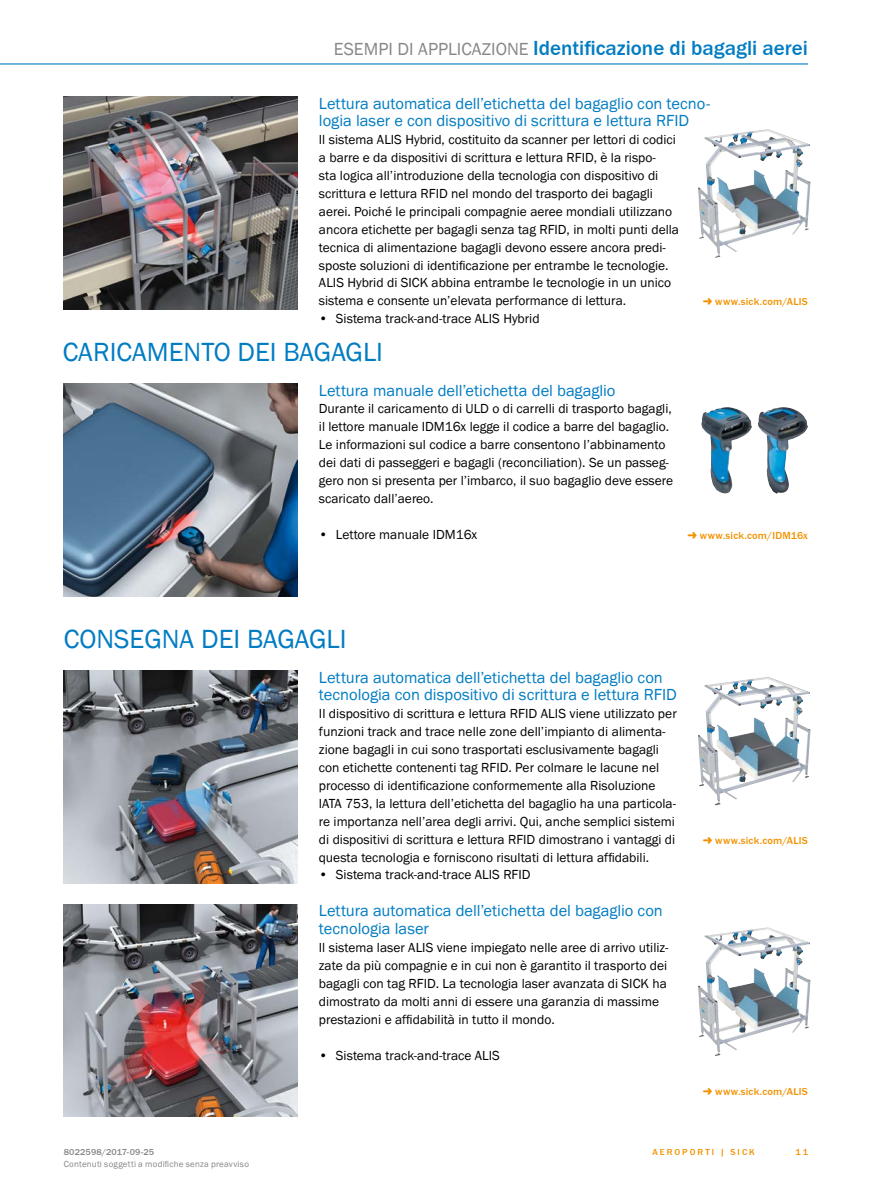
<style>
.page{position:relative;width:893px;height:1188px;background:#fff}
.page>*{position:absolute;margin:0;border:0;box-sizing:border-box;transform-origin:0 0}
.t1{font:27px "SICK Franklin";color:#007cc2}
.t2{font:500 21px "SICK Franklin";color:#007cc2}
.t3{font:16.5px/17.9px "SICK Franklin";color:#007cc2}
.t4{font:13.5px/17.9px "SICK Franklin";color:#000}
.t5{font:500 10.5px "SICK Franklin";letter-spacing:.02em;color:#f39200}
.t6{font:9px "SICK Franklin";letter-spacing:.02em;color:#878787}
.t7{font:500 9px "SICK Franklin";letter-spacing:.02em;color:#878787}
.t8{font:500 9px "SICK Franklin";letter-spacing:.225em;color:#f39200}
.s1{font-weight:400;font-size:18px;color:#878787}
</style>
<div class="page">
<hr style="left:0;top:63px;width:808px;height:2px;background:#007cc2">
<img style="left:64px;top:384px;width:234px;height:212px">
<img style="left:64px;top:671px;width:234px;height:212px">
<img style="left:64px;top:904px;width:234px;height:213px">
<img style="left:64px;top:97px;width:234px;height:212px">
<img style="left:701px;top:407px;width:107px;height:87px">
<img style="left:698px;top:129px;width:112px;height:129px">
<img style="left:698px;top:677px;width:112px;height:128px">
<img style="left:698px;top:927px;width:112px;height:129px">
<h2 class="t2" style="left:334px;top:35px;width:476px"><span class="s1">ESEMPI DI APPLICAZIONE</span> Identificazione di bagagli aerei</h2>
<p class="t3" style="left:319px;top:94px;width:393px">Lettura automatica dell’etichetta del bagaglio con tecno&shy;logia laser e con dispositivo di scrittura e lettura RFID</p>
<p class="t4" style="left:319px;top:131px;width:362px">Il sistema ALIS Hybrid, costituito da scanner per lettori di codici a barre e da dispositivi di scrittura e lettura RFID, è la rispo-<br>sta logica all’introduzione della tecnologia con dispositivo di scrittura e lettura RFID nel mondo del trasporto dei bagagli aerei. Poiché le principali compagnie aeree mondiali utilizzano ancora etichette per bagagli senza tag RFID, in molti punti della tecnica di alimentazione bagagli devono essere ancora predi&shy;sposte soluzioni di identificazione per entrambe le tecnologie.<br>ALIS Hybrid di SICK abbina entrambe le tecnologie in un unico sistema e consente un’elevata performance di lettura.</p>
<p class="t4" style="left:319px;top:310px;width:222px">• Sistema track-and-trace ALIS Hybrid</p>
<h1 class="t1" style="left:63px;top:335px;width:322px">CARICAMENTO DEI BAGAGLI</h1>
<p class="t3" style="left:319px;top:381px;width:298px">Lettura manuale dell’etichetta del bagaglio</p>
<p class="t4" style="left:319px;top:400px;width:356px">Durante il caricamento di ULD o di carrelli di trasporto bagagli, il lettore manuale IDM16x legge il codice a barre del bagaglio.<br>Le informazioni sul codice a barre consentono l’abbinamento dei dati di passeggeri e bagagli (reconciliation). Se un passeg&shy;gero non si presenta per l’imbarco, il suo bagaglio deve essere scaricato dall’aereo.</p>
<p class="t4" style="left:319px;top:526px;width:160px">• Lettore manuale IDM16x</p>
<p class="t5" style="left:715px;top:295px;width:94px">www.sick.com/ALIS</p>
<p class="t5" style="left:700px;top:529px;width:109px">www.sick.com/IDM16x</p>
<h1 class="t1" style="left:64px;top:622px;width:284px">CONSEGNA DEI BAGAGLI</h1>
<p class="t3" style="left:319px;top:668px;width:359px">Lettura automatica dell’etichetta del bagaglio con tecnologia con dispositivo di scrittura e lettura RFID</p>
<p class="t4" style="left:319px;top:705px;width:359px">Il dispositivo di scrittura e lettura RFID ALIS viene utilizzato per funzioni track and trace nelle zone dell’impianto di alimenta&shy;zione bagagli in cui sono trasportati esclusivamente bagagli con etichette contenenti tag RFID. Per colmare le lacune nel processo di identificazione conformemente alla Risoluzione IATA 753, la lettura dell’etichetta del bagaglio ha una particola&shy;re importanza nell’area degli arrivi. Qui, anche semplici sistemi di dispositivi di scrittura e lettura RFID dimostrano i vantaggi di questa tecnologia e forniscono risultati di lettura affidabili.</p>
<p class="t4" style="left:319px;top:866px;width:213px">• Sistema track-and-trace ALIS RFID</p>
<p class="t3" style="left:319px;top:902px;width:345px">Lettura automatica dell’etichetta del bagaglio con tecnologia laser</p>
<p class="t4" style="left:319px;top:939px;width:351px">Il sistema laser ALIS viene impiegato nelle aree di arrivo utiliz&shy;zate da più compagnie e in cui non è garantito il trasporto dei bagagli con tag RFID. La tecnologia laser avanzata di SICK ha dimostrato da molti anni di essere una garanzia di massime prestazioni e affidabilità in tutto il mondo.</p>
<p class="t4" style="left:319px;top:1046px;width:183px">• Sistema track-and-trace ALIS</p>
<p class="t5" style="left:715px;top:834px;width:94px">www.sick.com/ALIS</p>
<p class="t5" style="left:715px;top:1085px;width:94px">www.sick.com/ALIS</p>
<p class="t7" style="left:64px;top:1146px;width:92px">8022598/2017-09-25</p>
<p class="t8" style="left:652px;top:1146px;width:104px">AEROPORTI | SICK</p>
<p class="t6" style="left:64px;top:1159px;width:187px">Contenuti soggetti a modifiche senza preavviso</p>
<p class="t8" style="left:796px;top:1146px;width:14px">11</p>
</div>
